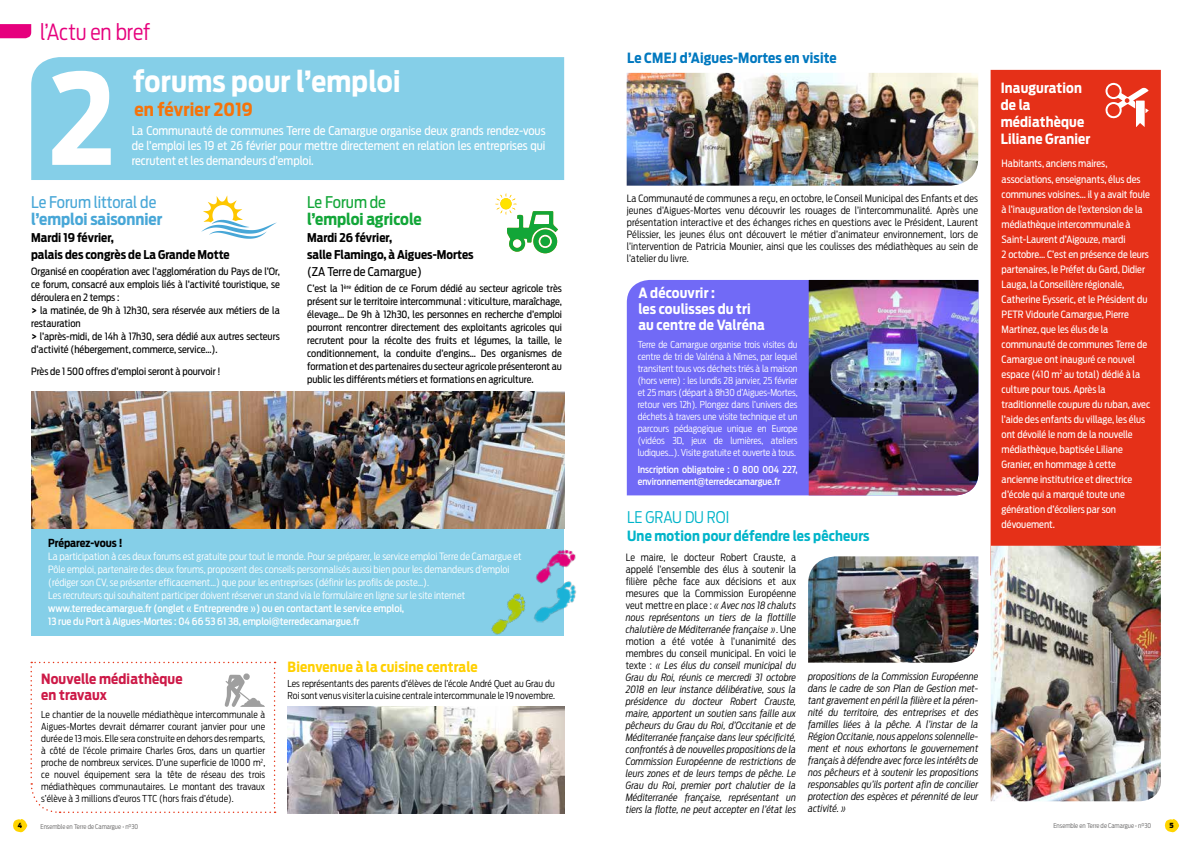
<style>
.page{position:relative;width:1191px;height:842px;background:#fff}
.page>*{position:absolute;margin:0;border:0;box-sizing:border-box;transform-origin:0 0}
.t1{font:700 29px "Antenna Cond";letter-spacing:.01em;color:#fff}
.t2{font:300 22px "Antenna Cond";letter-spacing:-.01em;color:#e6007d}
.t3{font:700 18px "Antenna Cond";letter-spacing:.01em;color:#f5730a}
.t4{font:700 16px "Antenna Cond";color:#48a7d7}
.t5{font:16px "Antenna Cond";color:#48a7d7}
.t6{font:700 16px "Antenna Cond";color:#12a638}
.t7{font:300 16px "Antenna Cond";letter-spacing:-.005em;color:#00b4c9}
.t8{font:16px "Antenna Cond";color:#12a638}
.t9{font:700 14px/17px "Antenna Cond";letter-spacing:.01em;color:#fff}
.t10{font:700 14px "Antenna Cond";letter-spacing:.01em;color:#00b4c9}
.t11{font:700 14px "Antenna Cond";letter-spacing:.01em;color:#0078bf}
.t12{font:700 14px/16px "Antenna Cond";letter-spacing:.01em;color:#cd1947}
.t13{font:700 14px "Antenna Cond";letter-spacing:.01em;color:#ffd000}
.t14{font:12px/15px "Antenna Cond";color:#fff;text-align:justify}
.t15{font:700 12px/17px "Antenna Cond";color:#000}
.t16{font:12px "Antenna Cond";color:#000}
.t17{font:700 11px "Antenna Cond";letter-spacing:-.005em;color:#000}
.t18{font:italic 300 10px/12px "Antenna Cond";letter-spacing:.01em;color:#000;text-align:justify}
.t19{font:10px/13px "Antenna Cond";color:#000}
.t20{font:10px/15px "Antenna Cond";color:#fff}
.t21{font:300 10px/13px "Antenna Cond";color:#fff}
.t22{font:300 10px/12px "Antenna Cond";letter-spacing:.01em;color:#000;text-align:justify}
.t23{font:500 10px/13px "Antenna Cond";color:#fff}
.t24{font:300 9.5px/12px "Antenna Cond";color:#000}
.t25{font:300 9.5px/12px "Antenna Cond";letter-spacing:-.005em;color:#fff;text-align:justify}
.t26{font:500 9.5px/12px "Antenna Cond";letter-spacing:-.005em;color:#fff}
.t27{font:900 7px "Antenna Cond";color:#000}
.t28{font:300 6.5px "Antenna Cond";color:#646363}
.s1{font-weight:700}
.s2{font-style:normal}
</style>
<div class="page">
<svg style="left:1164px;top:819px;width:15px;height:14px"></svg>
<div style="left:31px;top:57px;width:533px;height:123px;background:#85cfe8"></div>
<div style="left:31px;top:525px;width:533px;height:111px;background:#85cfe8"></div>
<div style="left:990px;top:70px;width:170px;height:476px;background:#e53018"></div>
<img style="left:32px;top:392px;width:532px;height:136px">
<div style="left:627px;top:280px;width:181px;height:215px;background:#716af6"></div>
<svg style="left:0;top:24px;width:31px;height:14px"></svg>
<svg style="left:52px;top:71px;width:59px;height:94px"></svg>
<img style="left:990px;top:546px;width:170px;height:255px">
<img style="left:626px;top:73px;width:352px;height:113px">
<img style="left:287px;top:707px;width:277px;height:107px">
<img style="left:808px;top:556px;width:170px;height:107px">
<img style="left:808px;top:280px;width:170px;height:215px">
<img style="left:491px;top:593px;width:35px;height:42px">
<img style="left:534px;top:597px;width:42px;height:26px">
<img style="left:525px;top:549px;width:51px;height:48px">
<svg style="left:201px;top:196px;width:76px;height:43px"></svg>
<svg style="left:495px;top:193px;width:63px;height:60px"></svg>
<div style="left:540px;top:237px;width:10px;height:9px;background:#12a638;border-radius:50%"></div>
<svg style="left:13px;top:662px;width:262px;height:171px"></svg>
<svg style="left:1105px;top:82px;width:43px;height:45px"></svg>
<h2 class="t2" style="left:40px;top:18px;width:111px">l’Actu en bref</h2>
<h1 class="t1" style="left:133px;top:64px;width:269px">forums pour l’emploi</h1>
<h3 class="t3" style="left:134px;top:98px;width:120px">en février 2019</h3>
<p class="t14" style="left:132px;top:123px;width:415px">La Communauté de communes Terre de Camargue organise deux grands rendez-vous de l’emploi les 19 et 26 février pour mettre directement en relation les entreprises qui recrutent et les demandeurs d’emploi.</p>
<h3 class="t5" style="left:31px;top:193px;width:127px">Le Forum littoral de</h3>
<h3 class="t4" style="left:31px;top:210px;width:133px">l’emploi saisonnier</h3>
<p class="t15" style="left:31px;top:230px;width:200px">Mardi 19 février,<br>palais des congrès de La Grande Motte</p>
<p class="t19" style="left:31px;top:265px;width:250px">Organisé en coopération avec l’agglomération du Pays de l’Or, ce forum, consacré aux emplois liés à l’activité touristique, se déroulera en 2 temps :<br><span class="s1">&gt;</span> la matinée, de 9h à 12h30, sera réservée aux métiers de la restauration<br><span class="s1">&gt;</span> l’après-midi, de 14h à 17h30, sera dédié aux autres secteurs d’activité (hébergement, commerce, service…).</p>
<p class="t19" style="left:31px;top:365px;width:191px">Près de 1 500 offres d’emploi seront à pourvoir !</p>
<h3 class="t8" style="left:307px;top:193px;width:80px">Le Forum de</h3>
<h3 class="t6" style="left:307px;top:210px;width:116px">l’emploi agricole</h3>
<p class="t15" style="left:307px;top:230px;width:168px">Mardi 26 février,<br>salle Flamingo, à Aigues-Mortes</p>
<p class="t16" style="left:307px;top:265px;width:116px">(ZA Terre de Camargue)</p>
<p class="t19" style="left:307px;top:282px;width:256px;text-align:justify">C’est la 1<sup>ère</sup> édition de ce Forum dédié au secteur agricole très présent sur le territoire intercommunal : viticulture, maraîchage, élevage… De 9h à 12h30, les personnes en recherche d’emploi pourront rencontrer directement des exploitants agricoles qui recrutent pour la récolte des fruits et légumes, la taille, le conditionnement, la conduite d’engins… Des organismes de formation et des partenaires du secteur agricole présenteront au public les différents métiers et formations en agriculture.</p>
<p class="t17" style="left:48px;top:536px;width:76px">Préparez-vous !</p>
<p class="t21" style="left:48px;top:550px;width:475px">La participation à ces deux forums est gratuite pour tout le monde. Pour se préparer, le service emploi Terre de Camargue et Pôle emploi, partenaire des deux forums, proposent des conseils personnalisés aussi bien pour les demandeurs d’emploi (rédiger son CV, se présenter efficacement…) que pour les entreprises (définir les profils de poste…).<br>Les recruteurs qui souhaitent participer doivent réserver un stand via le formulaire en ligne sur le site internet</p>
<p class="t23" style="left:48px;top:602px;width:357px">www.terredecamargue.fr (onglet « Entreprendre ») ou en contactant le service emploi,<br>13 rue du Port à Aigues-Mortes : 04 66 53 61 38, emploi@terredecamargue.fr</p>
<h3 class="t12" style="left:41px;top:671px;width:143px">Nouvelle médiathèque en travaux</h3>
<p class="t24" style="left:41px;top:708px;width:225px;text-align:justify">Le chantier de la nouvelle médiathèque intercommunale à Aigues-Mortes devrait démarrer courant janvier pour une durée de 13 mois. Elle sera construite en dehors des remparts, à côté de l’école primaire Charles Gros, dans un quartier proche de nombreux services. D’une superficie de 1000 m<sup>2</sup>, ce nouvel équipement sera la tête de réseau des trois médiathèques communautaires. Le montant des travaux s’élève à 3 millions d’euros TTC (hors frais d’étude).</p>
<h3 class="t13" style="left:288px;top:659px;width:191px">Bienvenue à la cuisine centrale</h3>
<p class="t24" style="left:288px;top:678px;width:269px">Les représentants des parents d’élèves de l’école André Quet au Grau du<br>Roi sont venus visiter la cuisine centrale intercommunale le 19 novembre.</p>
<h3 class="t11" style="left:627px;top:50px;width:211px">Le CMEJ d’Aigues-Mortes en visite</h3>
<p class="t22" style="left:627px;top:192px;width:353px">La Communauté de communes a reçu, en octobre, le Conseil Municipal des Enfants et des jeunes d’Aigues-Mortes venu découvrir les rouages de l’intercommunalité. Après une présentation interactive et des échanges riches en questions avec le Président, Laurent Pélissier, les jeunes élus ont découvert le métier d’animateur environnement, lors de l’intervention de Patricia Mounier, ainsi que les coulisses des médiathèques au sein de l’atelier du livre.</p>
<h3 class="t9" style="left:638px;top:285px;width:128px;line-height:16px">A découvrir :<br>les coulisses du tri au centre de Valréna</h3>
<p class="t25" style="left:637px;top:339px;width:161px">Terre de Camargue organise trois visites du centre de tri de Valréna à Nîmes, par lequel transitent tous vos déchets triés à la maison (hors verre) : les lundis 28 janvier, 25 février et 25 mars (départ à 8h30 d’Aigues-Mortes, retour vers 12h). Plongez dans l’univers des déchets à travers une visite technique et un parcours pédagogique unique en Europe (vidéos 3D, jeux de lumières, ateliers ludiques…). Visite gratuite et ouverte à tous.</p>
<p class="t26" style="left:637px;top:464px;width:161px">Inscription obligatoire : 0 800 004 227, environnement@terredecamargue.fr</p>
<h3 class="t7" style="left:627px;top:508px;width:104px">LE GRAU DU ROI</h3>
<h3 class="t10" style="left:627px;top:527px;width:244px">Une motion pour défendre les pêcheurs</h3>
<p class="t18" style="left:626px;top:551px;width:172px"><span class="s2">Le maire, le docteur Robert Crauste, a appelé l’ensemble des élus à soutenir la filière pêche face aux décisions et aux mesures que la Commission Européenne veut mettre en place :</span> « Avec nos 18 chaluts nous représentons un tiers de la flottille chalutière de Méditerranée française »<span class="s2">. Une motion a été votée à l’unanimité des membres du conseil municipal. En voici le texte :</span> « Les élus du conseil municipal du Grau du Roi, réunis ce mercredi 31 octobre 2018 en leur instance délibérative, sous la présidence du docteur Robert Crauste, maire, apportent un soutien sans faille aux pêcheurs du Grau du Roi, d’Occitanie et de Méditerranée française dans leur spécificité, confrontés à de nouvelles propositions de la Commission Européenne de restrictions de leurs zones et de leurs temps de pêche. Le Grau du Roi, premier port chalutier de la Méditerranée française, représentant un tiers la flotte, ne peut accepter en l’état les</p>
<p class="t18" style="left:808px;top:670px;width:172px">propositions de la Commission Européenne dans le cadre de son Plan de Gestion met&shy;tant gravement en péril la filière et la péren&shy;nité du territoire, des entreprises et des familles liées à la pêche. A l’instar de la Région Occitanie, nous appelons solennelle&shy;ment et nous exhortons le gouvernement français à défendre avec force les intérêts de nos pêcheurs et à soutenir les propositions responsables qu’ils portent afin de concilier protection des espèces et pérennité de leur activité. »</p>
<h3 class="t9" style="left:1000px;top:80px;width:91px">Inauguration de la médiathèque<br>Liliane Granier</h3>
<p class="t20" style="left:1001px;top:156px;width:150px">Habitants, anciens maires, associations, enseignants, élus des communes voisines… il y a avait foule à l’inauguration de l’extension de la médiathèque intercommunale à<br>Saint-Laurent d’Aigouze, mardi<br>2 octobre… C’est en présence de leurs partenaires, le Préfet du Gard, Didier<br>Lauga, la Conseillère régionale,<br>Catherine Eysseric, et le Président du<br>PETR Vidourle Camargue, Pierre<br>Martinez, que les élus de la communauté de communes Terre de<br>Camargue ont inauguré ce nouvel espace (410 m<sup>2</sup> au total) dédié à la culture pour tous. Après la traditionnelle coupure du ruban, avec l’aide des enfants du village, les élus ont dévoilé le nom de la nouvelle médiathèque, baptisée Liliane<br>Granier, en hommage à cette ancienne institutrice et directrice d’école qui a marqué toute une génération d’écoliers par son dévouement.</p>
<p class="t27" style="left:18px;top:821px;width:6px">4</p>
<p class="t28" style="left:40px;top:823px;width:99px">Ensemble en Terre de Camargue • n°30</p>
<p class="t28" style="left:1053px;top:821px;width:99px">Ensemble en Terre de Camargue • n°30</p>
<p class="t27" style="left:1169px;top:821px;width:6px">5</p>
</div>
